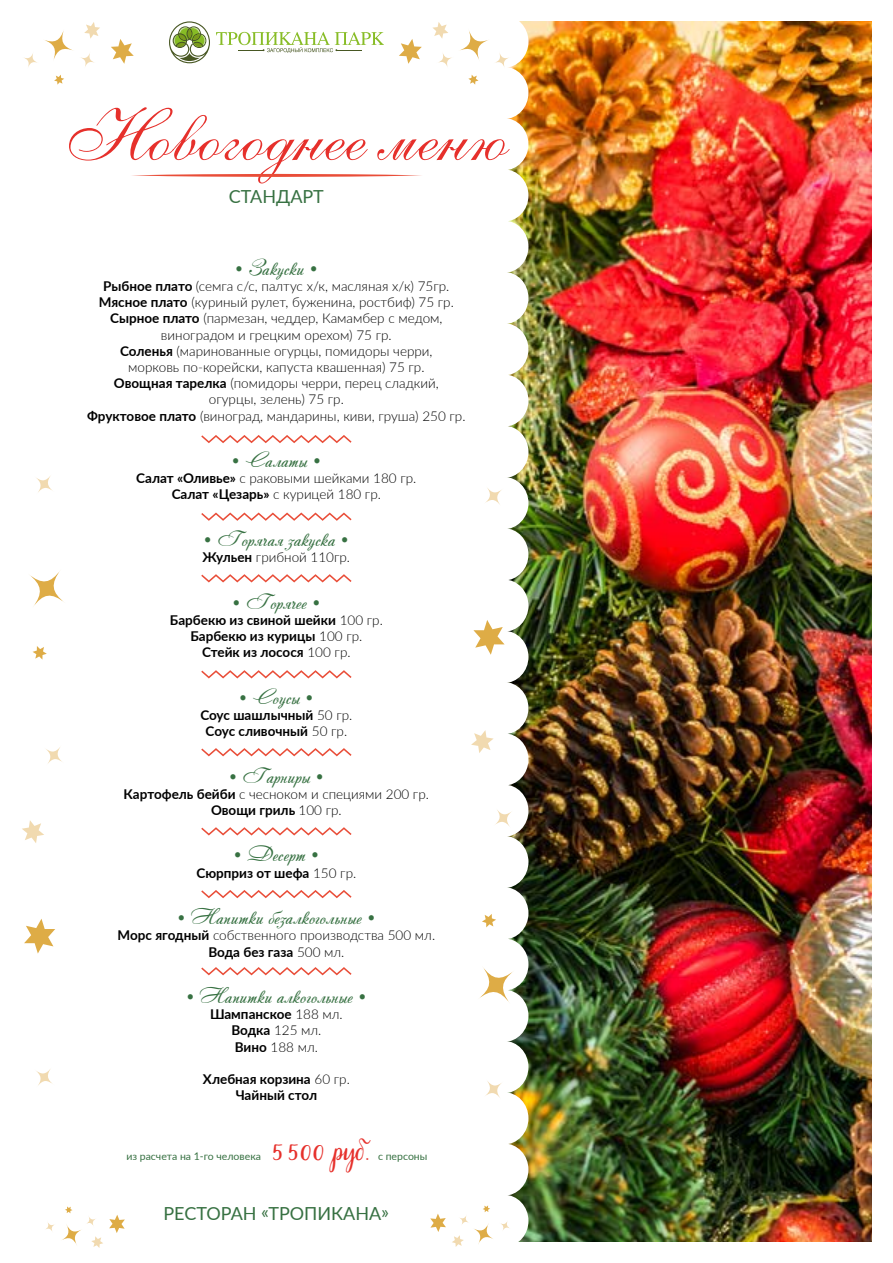
<style>
.page{position:relative;width:893px;height:1263px;background:#fff}
.page>*{position:absolute;margin:0;border:0;box-sizing:border-box;transform-origin:0 0}
.t1{font:75px "Allegro Script";color:#e6302b}
.t2{font:30px "Very Berry Pro";color:#e6302b}
.t3{font:21px "Andantinoscript";color:#377142}
.t4{font:18px "Lato";color:#377142}
.t5{font:300 13.5px/16.2px "Lato";color:#000;text-align:center}
.t6{font:700 13.5px/16.2px "Lato";color:#000;text-align:center}
.t7{font:10.5px "Lato";color:#377142}
.s1{font-weight:700}
.s2{font-weight:300}
</style>
<div class="page">
<img style="left:508px;top:21px;width:364px;height:1221px">
<div style="left:479px;top:16px;width:49px;height:52px;background:#fff;border-radius:50%"></div>
<div style="left:479px;top:67px;width:49px;height:52px;background:#fff;border-radius:50%"></div>
<div style="left:479px;top:118px;width:49px;height:52px;background:#fff;border-radius:50%"></div>
<div style="left:479px;top:169px;width:49px;height:53px;background:#fff;border-radius:50%"></div>
<div style="left:479px;top:221px;width:49px;height:52px;background:#fff;border-radius:50%"></div>
<div style="left:479px;top:272px;width:49px;height:52px;background:#fff;border-radius:50%"></div>
<div style="left:479px;top:323px;width:49px;height:52px;background:#fff;border-radius:50%"></div>
<div style="left:479px;top:374px;width:49px;height:53px;background:#fff;border-radius:50%"></div>
<div style="left:479px;top:426px;width:49px;height:52px;background:#fff;border-radius:50%"></div>
<div style="left:479px;top:477px;width:49px;height:52px;background:#fff;border-radius:50%"></div>
<div style="left:479px;top:528px;width:49px;height:52px;background:#fff;border-radius:50%"></div>
<div style="left:479px;top:579px;width:49px;height:53px;background:#fff;border-radius:50%"></div>
<div style="left:479px;top:631px;width:49px;height:52px;background:#fff;border-radius:50%"></div>
<div style="left:479px;top:682px;width:49px;height:52px;background:#fff;border-radius:50%"></div>
<div style="left:479px;top:733px;width:49px;height:52px;background:#fff;border-radius:50%"></div>
<div style="left:479px;top:784px;width:49px;height:53px;background:#fff;border-radius:50%"></div>
<div style="left:479px;top:836px;width:49px;height:52px;background:#fff;border-radius:50%"></div>
<div style="left:479px;top:887px;width:49px;height:52px;background:#fff;border-radius:50%"></div>
<div style="left:479px;top:938px;width:49px;height:53px;background:#fff;border-radius:50%"></div>
<div style="left:479px;top:990px;width:49px;height:52px;background:#fff;border-radius:50%"></div>
<div style="left:479px;top:1041px;width:49px;height:52px;background:#fff;border-radius:50%"></div>
<div style="left:479px;top:1092px;width:49px;height:52px;background:#fff;border-radius:50%"></div>
<div style="left:479px;top:1143px;width:49px;height:53px;background:#fff;border-radius:50%"></div>
<svg style="left:132px;top:174px;width:289px;height:3px"></svg>
<svg style="left:24px;top:919px;width:31px;height:34px"></svg>
<svg style="left:33px;top:646px;width:14px;height:14px"></svg>
<svg style="left:22px;top:820px;width:22px;height:23px"></svg>
<svg style="left:46px;top:747px;width:16px;height:16px"></svg>
<svg style="left:36px;top:476px;width:17px;height:16px"></svg>
<svg style="left:36px;top:1069px;width:17px;height:17px"></svg>
<svg style="left:28px;top:569px;width:37px;height:39px"></svg>
<svg style="left:473px;top:620px;width:32px;height:35px"></svg>
<svg style="left:482px;top:914px;width:14px;height:13px"></svg>
<svg style="left:471px;top:730px;width:23px;height:23px"></svg>
<svg style="left:495px;top:810px;width:17px;height:17px"></svg>
<svg style="left:485px;top:1081px;width:17px;height:17px"></svg>
<svg style="left:485px;top:488px;width:16px;height:17px"></svg>
<svg style="left:477px;top:966px;width:38px;height:38px"></svg>
<svg style="left:201px;top:435px;width:151px;height:8px"></svg>
<svg style="left:201px;top:512px;width:151px;height:9px"></svg>
<svg style="left:201px;top:574px;width:151px;height:8px"></svg>
<svg style="left:201px;top:670px;width:151px;height:8px"></svg>
<svg style="left:201px;top:748px;width:151px;height:8px"></svg>
<svg style="left:201px;top:827px;width:151px;height:8px"></svg>
<svg style="left:201px;top:890px;width:151px;height:8px"></svg>
<svg style="left:201px;top:967px;width:151px;height:8px"></svg>
<svg style="left:216px;top:32px;width:168px;height:21px"></svg>
<svg style="left:169px;top:21px;width:41px;height:42px"></svg>
<svg style="left:399px;top:39px;width:23px;height:25px"></svg>
<svg style="left:468px;top:75px;width:10px;height:10px"></svg>
<svg style="left:432px;top:22px;width:16px;height:17px"></svg>
<svg style="left:438px;top:53px;width:14px;height:14px"></svg>
<svg style="left:495px;top:53px;width:15px;height:15px"></svg>
<svg style="left:458px;top:29px;width:32px;height:33px"></svg>
<svg style="left:111px;top:39px;width:23px;height:25px"></svg>
<svg style="left:54px;top:75px;width:10px;height:10px"></svg>
<svg style="left:84px;top:22px;width:16px;height:17px"></svg>
<svg style="left:81px;top:53px;width:13px;height:14px"></svg>
<svg style="left:24px;top:53px;width:13px;height:14px"></svg>
<svg style="left:43px;top:29px;width:32px;height:33px"></svg>
<svg style="left:430px;top:1214px;width:16px;height:18px"></svg>
<svg style="left:452px;top:1235px;width:12px;height:12px"></svg>
<svg style="left:460px;top:1216px;width:9px;height:8px"></svg>
<svg style="left:483px;top:1195px;width:45px;height:47px"></svg>
<svg style="left:472px;top:1222px;width:22px;height:23px"></svg>
<svg style="left:109px;top:1215px;width:16px;height:18px"></svg>
<svg style="left:65px;top:1206px;width:7px;height:7px"></svg>
<svg style="left:91px;top:1236px;width:12px;height:12px"></svg>
<svg style="left:87px;top:1217px;width:8px;height:9px"></svg>
<svg style="left:46px;top:1223px;width:9px;height:8px"></svg>
<svg style="left:61px;top:1223px;width:22px;height:23px"></svg>
<h1 class="t1" style="left:56px;top:91px;width:442px">Новогоднее меню</h1>
<h3 class="t4" style="left:229px;top:183px;width:97px">СТАНДАРТ</h3>
<h3 class="t3" style="left:235px;top:254px;width:85px">• Закуски •</h3>
<p class="t5" style="left:87px;top:278px;width:380px"><span class="s1">Рыбное плато</span> (семга с/с, палтус х/к, масляная х/к) 75гр.<br><span class="s1">Мясное плато</span> (куриный рулет, буженина, ростбиф) 75 гр.<br><span class="s1">Сырное плато</span> (пармезан, чеддер, Камамбер с медом, виноградом и грецким орехом) 75 гр.<br><span class="s1">Соленья</span> (маринованные огурцы, помидоры черри,<br>морковь по-корейски, капуста квашенная) 75 гр.<br><span class="s1">Овощная тарелка</span> (помидоры черри, перец сладкий,<br>огурцы, зелень) 75 гр.<br><span class="s1">Фруктовое плато</span> (виноград, мандарины, киви, груша) 250 гр.</p>
<h3 class="t3" style="left:231px;top:446px;width:92px">• Салаты •</h3>
<p class="t5" style="left:136px;top:470px;width:282px"><span class="s1">Салат «Оливье»</span> с раковыми шейками 180 гр.<br><span class="s1">Салат «Цезарь»</span> с курицей 180 гр.</p>
<h3 class="t3" style="left:203px;top:525px;width:148px">• Горячая закуска •</h3>
<p class="t5" style="left:203px;top:549px;width:149px"><span class="s1">Жульен</span> грибной 110гр.</p>
<h3 class="t3" style="left:232px;top:588px;width:91px">• Горячее •</h3>
<p class="t6" style="left:170px;top:611px;width:214px">Барбекю из свиной шейки <span class="s2">100 гр.<br></span>Барбекю из курицы <span class="s2">100 гр.<br></span>Стейк из лосося <span class="s2">100 гр.</span></p>
<h3 class="t3" style="left:239px;top:683px;width:77px">• Соусы •</h3>
<p class="t6" style="left:200px;top:706px;width:154px">Соус шашлычный <span class="s2">50 гр.<br></span>Соус сливочный <span class="s2">50 гр.</span></p>
<h3 class="t3" style="left:228px;top:762px;width:98px">• Гарниры •</h3>
<p class="t5" style="left:124px;top:785px;width:307px"><span class="s1">Картофель бейби</span> с чесноком и специями 200 гр.<br><span class="s1">Овощи гриль</span> 100 гр.</p>
<h3 class="t3" style="left:233px;top:841px;width:88px">• Десерт •</h3>
<p class="t6" style="left:196px;top:864px;width:161px">Сюрприз от шефа <span class="s2">150 гр.</span></p>
<h3 class="t3" style="left:177px;top:903px;width:200px">• Напитки безалкогольные •</h3>
<p class="t5" style="left:118px;top:927px;width:319px"><span class="s1">Морс ягодный</span> собственного производства 500 мл.<br><span class="s1">Вода без газа</span> 500 мл.</p>
<h3 class="t3" style="left:186px;top:982px;width:183px">• Напитки алкогольные •</h3>
<p class="t6" style="left:210px;top:1005px;width:134px">Шампанское <span class="s2">188 мл.<br></span>Водка <span class="s2">125 мл.<br></span>Вино <span class="s2">188 мл.</span></p>
<p class="t6" style="left:203px;top:1070px;width:148px">Хлебная корзина <span class="s2">60 гр.<br></span>Чайный стол</p>
<p class="t7" style="left:126px;top:1149px;width:136px">из расчета на 1-го человека</p>
<h2 class="t2" style="left:272px;top:1129px;width:100px">5500 руб.</h2>
<p class="t7" style="left:378px;top:1149px;width:51px">с персоны</p>
<h3 class="t4" style="left:163px;top:1201px;width:227px">РЕСТОРАН «ТРОПИКАНА»</h3>
</div>
